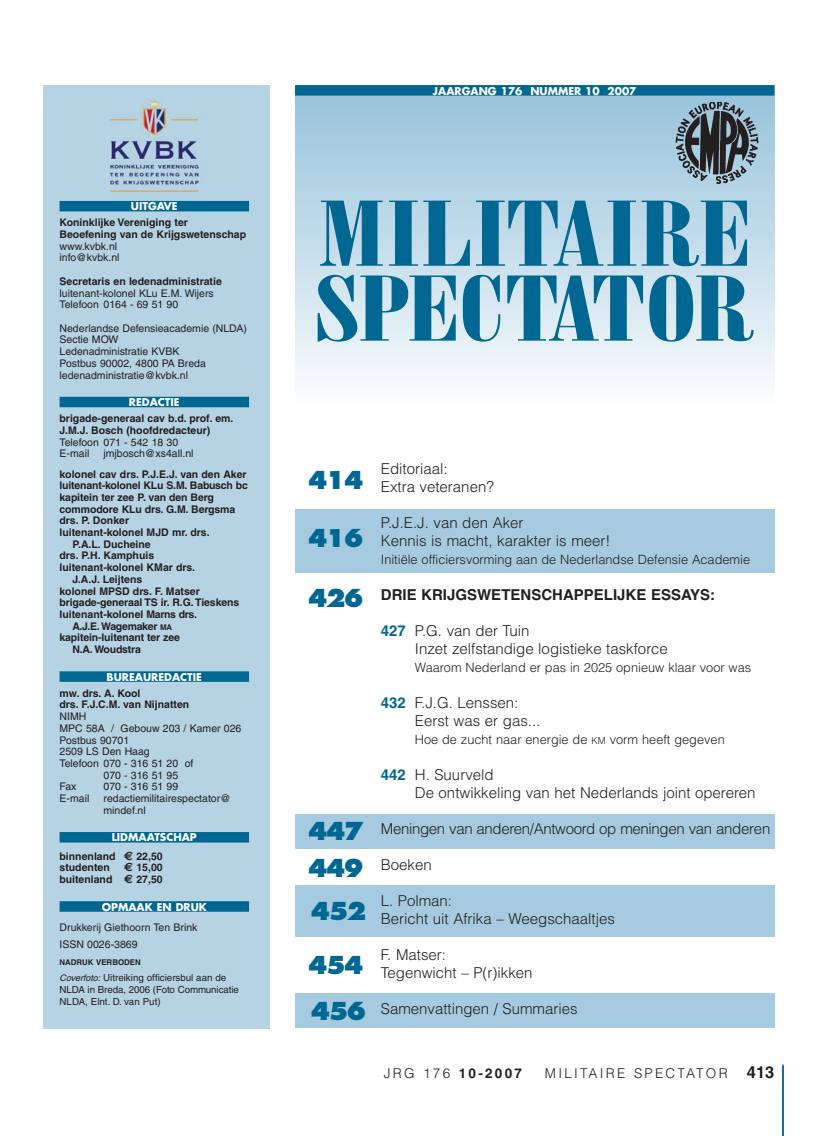
<style>
.page{position:relative;width:817px;height:1136px;background:#fff}
.page>*{position:absolute;margin:0;border:0;box-sizing:border-box;transform-origin:0 0}
.t1{font:90px "Bodoni Poster Compressed";letter-spacing:-.015em;color:#006792;scale:1.5 1}
.t2{font:800 24px/36.8px "Futura";letter-spacing:-.085em;color:#006792}
.t3{font:300 15px/18px "Helvetica";color:#231f20}
.t4{font:300 15px "Helvetica";letter-spacing:-.02em;color:#231f20}
.t5{font:700 15px "Helvetica";color:#231f20}
.t6{font:300 13.5px "Helvetica";letter-spacing:.165em;color:#231f20}
.t7{font:700 13.5px "Helvetica";letter-spacing:.165em;color:#231f20}
.t8{font:300 12.75px "Helvetica";color:#231f20}
.t9{font:700 10.5px/11.7px "Helvetica";color:#231f20}
.t10{font:10.5px/11.7px "Helvetica";color:#231f20}
.t11{font:700 10.5px "Futura";color:#fff}
.t12{font:700 10.5px "Helvetica";letter-spacing:-.03em;color:#231f20}
.t13{font:9.75px/11.7px "Helvetica";color:#231f20}
.t14{font:700 7.8px "Helvetica";color:#231f20}
.s1{font-size:7.8px}
.s2{font-family:"Euro Sans";font-size:12px}
.s3{font-style:italic;font-size:9px}
.s4{font-weight:700;color:#006792}
.s5{font-size:9.6px}
.s6{font-weight:300}
.s7{font-weight:700;font-size:16.5px}
</style>
<div class="page">
<div style="left:295px;top:85px;width:479px;height:321px;background:linear-gradient(to bottom,#94c1d9,#fafcfe)"></div>
<div style="left:295px;top:85px;width:479px;height:11px;background:#006792"></div>
<div style="left:295px;top:884px;width:479px;height:51px;background:#a6cadf"></div>
<div style="left:295px;top:993px;width:479px;height:34px;background:#a6cadf"></div>
<div style="left:295px;top:814px;width:479px;height:34px;background:#a6cadf"></div>
<div style="left:295px;top:508px;width:479px;height:64px;background:#a6cadf"></div>
<hr style="left:782px;top:1064px;width:1px;height:71px;background:#006792">
<img style="left:673px;top:102px;width:86px;height:83px">
<div style="left:43px;top:85px;width:226px;height:942px;background:#b6d3e4"></div>
<div style="left:60px;top:201px;width:189px;height:10px;background:#006792"></div>
<div style="left:60px;top:397px;width:189px;height:10px;background:#006792"></div>
<div style="left:60px;top:671px;width:189px;height:10px;background:#006792"></div>
<div style="left:60px;top:832px;width:189px;height:10px;background:#006792"></div>
<div style="left:60px;top:901px;width:189px;height:10px;background:#006792"></div>
<img style="left:108px;top:99px;width:92px;height:93px">
<p class="t11" style="left:131px;top:202px;width:48px">UITGAVE</p>
<p class="t9" style="left:60px;top:218px;width:188px">Koninklijke Vereniging ter<br>Beoefening van de Krijgswetenschap</p>
<p class="t10" style="left:60px;top:241px;width:61px">www.kvbk.nl info@kvbk.nl</p>
<p class="t9" style="left:60px;top:276px;width:164px">Secretaris en ledenadministratie</p>
<p class="t10" style="left:60px;top:288px;width:156px">luitenant-kolonel KLu E.M. Wijers<br>Telefoon 0164 - 69 51 90</p>
<p class="t10" style="left:60px;top:323px;width:189px">Nederlandse Defensieacademie (NLDA)<br>Sectie MOW<br>Ledenadministratie KVBK<br>Postbus 90002, 4800 PA Breda ledenadministratie@kvbk.nl</p>
<p class="t11" style="left:129px;top:397px;width:52px">REDACTIE</p>
<p class="t9" style="left:60px;top:413px;width:175px">brigade-generaal cav b.d. prof. em.<br>J.M.J. Bosch (hoofdredacteur)</p>
<p class="t10" style="left:60px;top:437px;width:120px">Telefoon 071 - 542 18 30<br>E-mail</p>
<p class="t10" style="left:103px;top:448px;width:91px">jmjbosch@xs4all.nl</p>
<p class="t9" style="left:60px;top:469px;width:189px">kolonel cav drs. P.J.E.J. van den Aker</p>
<p class="t9" style="left:60px;top:480px;width:190px">luitenant-kolonel KLu S.M. Babusch bc</p>
<p class="t9" style="left:60px;top:492px;width:156px">kapitein ter zee P. van den Berg</p>
<p class="t9" style="left:60px;top:504px;width:177px">commodore KLu drs. G.M. Bergsma</p>
<p class="t9" style="left:60px;top:515px;width:71px">drs. P. Donker</p>
<p class="t9" style="left:60px;top:527px;width:151px">luitenant-kolonel MJD mr. drs.</p>
<p class="t9" style="left:72px;top:539px;width:80px">P.A.L. Ducheine</p>
<p class="t9" style="left:60px;top:551px;width:96px">drs. P.H. Kamphuis</p>
<p class="t9" style="left:60px;top:562px;width:137px">luitenant-kolonel KMar drs.</p>
<p class="t9" style="left:72px;top:574px;width:72px">J.A.J. Leijtens</p>
<p class="t9" style="left:60px;top:586px;width:142px">kolonel MPSD drs. F. Matser</p>
<p class="t9" style="left:60px;top:597px;width:181px">brigade-generaal TS ir. R.G. Tieskens</p>
<p class="t9" style="left:60px;top:609px;width:139px">luitenant-kolonel Marns drs.</p>
<p class="t12" style="left:72px;top:622px;width:101px">A.J.E. Wagemaker <span class="s1">MA</span></p>
<p class="t9" style="left:60px;top:632px;width:122px">kapitein-luitenant ter zee</p>
<p class="t9" style="left:72px;top:644px;width:70px">N.A. Woudstra</p>
<p class="t11" style="left:107px;top:672px;width:97px">BUREAUREDACTIE</p>
<p class="t9" style="left:60px;top:688px;width:131px">mw. drs. A. Kool<br>drs. F.J.C.M. van Nijnatten</p>
<p class="t10" style="left:60px;top:711px;width:28px">NIMH</p>
<p class="t10" style="left:60px;top:723px;width:183px">MPC 58A / Gebouw 203 / Kamer 026</p>
<p class="t10" style="left:60px;top:735px;width:71px">Postbus 90701</p>
<p class="t10" style="left:60px;top:746px;width:92px">2509 LS Den Haag</p>
<p class="t10" style="left:60px;top:758px;width:135px">Telefoon 070 - 316 51 20 of</p>
<p class="t10" style="left:103px;top:770px;width:76px">070 - 316 51 95</p>
<p class="t10" style="left:60px;top:781px;width:18px">Fax</p>
<p class="t10" style="left:103px;top:781px;width:76px">070 - 316 51 99</p>
<p class="t10" style="left:60px;top:793px;width:31px">E-mail</p>
<p class="t10" style="left:103px;top:793px;width:129px">redactiemilitairespectator@ mindef.nl</p>
<p class="t11" style="left:112px;top:832px;width:87px">LIDMAATSCHAP</p>
<p class="t9" style="left:60px;top:850px;width:105px;text-align:justify">binnenland <span class="s2">€</span> 22,50 studenten <span class="s2">€</span> 15,00 buitenland <span class="s2">€</span> 27,50</p>
<p class="t11" style="left:102px;top:901px;width:107px">OPMAAK EN DRUK</p>
<p class="t10" style="left:60px;top:919px;width:139px;line-height:16.8px">Drukkerij Giethoorn Ten Brink<br>ISSN 0026-3869</p>
<p class="t14" style="left:60px;top:958px;width:83px">NADRUK VERBODEN</p>
<p class="t13" style="left:60px;top:972px;width:181px"><span class="s3">Coverfoto:</span>Uitreiking officiersbul aan de<br>NLDA in Breda, 2006 (Foto Communicatie<br>NLDA, Elnt. D. van Put)</p>
<p class="t11" style="left:433px;top:86px;width:205px">JAARGANG 176 NUMMER 10 2007</p>
<h1 class="t1" style="left:318px;top:201px;width:290px">MILITAIRE</h1>
<h1 class="t1" style="left:315px;top:275px;width:294px">SPECTATOR</h1>
<h2 class="t2" style="left:307px;top:463px;width:57px">414</h2>
<h2 class="t2" style="left:307px;top:521px;width:57px">416</h2>
<h2 class="t2" style="left:307px;top:581px;width:57px">426</h2>
<h2 class="t2" style="left:307px;top:814px;width:57px">447<br>449</h2>
<h2 class="t2" style="left:310px;top:894px;width:57px">452</h2>
<h2 class="t2" style="left:307px;top:943px;width:60px;line-height:45.9px">454<br>456</h2>
<h3 class="t3" style="left:381px;top:460px;width:114px">Editoriaal:<br>Extra veteranen?</h3>
<h3 class="t3" style="left:381px;top:514px;width:231px">P.J.E.J. van den Aker<br>Kennis is macht, karakter is meer!</h3>
<p class="t8" style="left:381px;top:554px;width:371px">Initiële officiersvorming aan de Nederlandse Defensie Academie</p>
<h3 class="t5" style="left:381px;top:588px;width:336px">DRIE KRIJGSWETENSCHAPPELIJKE ESSAYS:</h3>
<h3 class="t3" style="left:415px;top:622px;width:254px;text-indent:-34px"><span class="s4">427</span> P.G. van der Tuin<br>Inzet zelfstandige logistieke taskforce</h3>
<p class="t8" style="left:415px;top:662px;width:338px">Waarom Nederland er pas in 2025 opnieuw klaar voor was</p>
<h3 class="t3" style="left:415px;top:694px;width:127px;text-indent:-34px"><span class="s4">432</span> F.J.G. Lenssen:<br>Eerst was er gas...</h3>
<p class="t8" style="left:415px;top:734px;width:311px">Hoe de zucht naar energie de <span class="s5">KM</span> vorm heeft gegeven</p>
<h3 class="t3" style="left:415px;top:766px;width:342px;text-indent:-34px"><span class="s4">442</span> H. Suurveld<br>De ontwikkeling van het Nederlands joint opereren</h3>
<h3 class="t4" style="left:381px;top:822px;width:391px">Meningen van anderen/Antwoord op meningen van anderen</h3>
<h3 class="t3" style="left:381px;top:856px;width:52px">Boeken</h3>
<h3 class="t3" style="left:381px;top:892px;width:235px">L. Polman:<br>Bericht uit Afrika – Weegschaaltjes</h3>
<h3 class="t3" style="left:381px;top:946px;width:153px">F. Matser:<br>Tegenwicht – P(r)ikken</h3>
<h3 class="t3" style="left:381px;top:1000px;width:198px">Samenvattingen / Summaries</h3>
<p class="t7" style="left:384px;top:1067px;width:140px"><span class="s6">JRG 176</span> 10-2007</p>
<p class="t6" style="left:544px;top:1067px;width:231px">MILITAIRE SPECTATOR <span class="s7">413</span></p>
</div>
